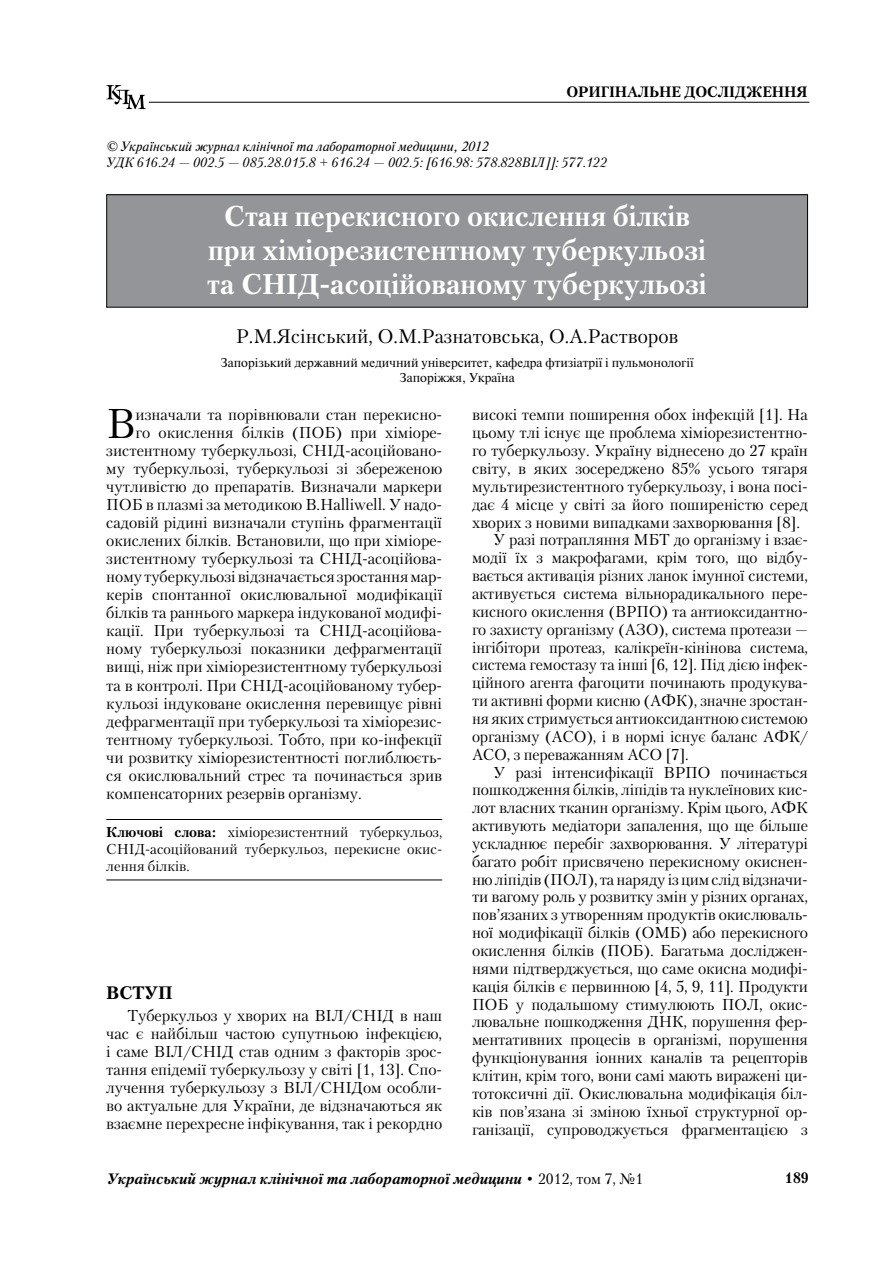
<style>
.page{position:relative;width:893px;height:1263px;background:#fff}
.page>*{position:absolute;margin:0;border:0;box-sizing:border-box;transform-origin:0 0}
.t1{font:41.4px "Petersburg C";color:#000}
.t2{font:700 28.5px/33.8px "Petersburg C";color:#fff;text-align:center}
.t3{font:19.5px "Petersburg C";color:#000}
.t4{font:700 18px "Petersburg C";color:#000}
.t5{font:15.75px/18px "Petersburg C";letter-spacing:-.005em;color:#000;text-align:justify}
.t6{font:italic 700 15px "Petersburg C";color:#000}
.t7{font:700 15px "Petersburg C";color:#000}
.t8{font:14.25px/17.1px "Petersburg C";color:#000;text-align:justify}
.t9{font:italic 13.5px "Petersburg C";color:#000}
.t10{font:italic 13.5px "Newton C";color:#000}
.t11{font:12.75px/15.3px "Newton C";color:#000;text-align:center}
.s1{font-weight:700}
.s2{font-weight:400;font-style:normal}
</style>
<div class="page">
<svg style="left:106px;top:85px;width:40px;height:24px"></svg>
<hr style="left:149px;top:102px;width:660px;height:1px;background:#000">
<div style="left:107px;top:195px;width:700px;height:112px;background:#939598"></div>
<div style="left:106px;top:194px;width:702px;height:114px;border:1px solid #000"></div>
<hr style="left:106px;top:819px;width:336px;height:1px;background:#000">
<hr style="left:106px;top:879px;width:336px;height:1px;background:#000">
<p class="t7" style="left:566px;top:83px;width:243px">ОРИГIНАЛЬНЕ ДОСЛIДЖЕННЯ</p>
<p class="t10" style="left:106px;top:139px;width:383px">© Український журнал клiнiчної та лабораторної медицини, 2012</p>
<p class="t9" style="left:106px;top:155px;width:502px">УДК 616.24 — 002.5 — 085.28.015.8 + 616.24 — 002.5: [616.98: 578.828ВIЛ]]: 577.122</p>
<h2 class="t2" style="left:207px;top:200px;width:501px">Стан перекисного окислення бiлкiв при хiмiорезистентному туберкульозi та СНIД-асоцiйованому туберкульозi</h2>
<p class="t3" style="left:236px;top:324px;width:444px">Р.М.Ясiнський, О.М.Разнатовська, О.А.Растворов</p>
<p class="t11" style="left:221px;top:355px;width:474px">Запорiзький державний медичний унiверситет, кафедра фтизiатрiї i пульмонологiї<br>Запорiжжя, Україна</p>
<h1 class="t1" style="left:106px;top:399px;width:31px">В</h1>
<p class="t5" style="left:136px;top:406px;width:308px">изначали та порiвнювали стан перекисно-</p>
<p class="t5" style="left:472px;top:406px;width:337px">високi темпи поширення обох iнфекцiй [1]. На</p>
<p class="t5" style="left:472px;top:424px;width:337px">цьому тлi iснує ще проблема хiмiорезистентно-</p>
<p class="t5" style="left:472px;top:441px;width:337px">го туберкульозу. Україну вiднесено до 27 країн</p>
<p class="t5" style="left:472px;top:459px;width:337px">свiту, в яких зосереджено 85% усього тягаря</p>
<p class="t5" style="left:472px;top:477px;width:337px">мультирезистентного туберкульозу, i вона посi-</p>
<p class="t5" style="left:472px;top:495px;width:337px">дає 4 мiсце у свiтi за його поширенiстю серед</p>
<p class="t5" style="left:472px;top:513px;width:329px">хворих з новими випадками захворювання [8].</p>
<p class="t5" style="left:493px;top:531px;width:316px">У разi потрапляння МБТ до органiзму i взає-</p>
<p class="t5" style="left:472px;top:549px;width:337px">модiї їх з макрофагами, крiм того, що вiдбу-</p>
<p class="t5" style="left:472px;top:566px;width:337px">вається активацiя рiзних ланок iмунної системи,</p>
<p class="t5" style="left:472px;top:584px;width:337px">активується система вiльнорадикального пере-</p>
<p class="t5" style="left:472px;top:602px;width:337px">кисного окислення (ВРПО) та антиоксидантно-</p>
<p class="t5" style="left:472px;top:620px;width:337px">го захисту органiзму (АЗО), система протеази —</p>
<p class="t5" style="left:472px;top:638px;width:337px">iнгiбiтори протеаз, калiкреїн-кiнiнова система,</p>
<p class="t5" style="left:472px;top:656px;width:337px">система гемостазу та iншi [6, 12]. Пiд дiєю iнфек-</p>
<p class="t5" style="left:472px;top:673px;width:337px">цiйного агента фагоцити починають продукува-</p>
<p class="t5" style="left:472px;top:691px;width:337px">ти активнi форми кисню (АФК), значне зростан-</p>
<p class="t5" style="left:472px;top:709px;width:337px">ня яких стримується антиоксидантною системою</p>
<p class="t5" style="left:472px;top:727px;width:337px">органiзму (АСО), i в нормi iснує баланс АФК/</p>
<p class="t5" style="left:472px;top:745px;width:218px">АСО, з переважанням АСО [7].</p>
<p class="t5" style="left:493px;top:763px;width:316px">У разi iнтенсифiкацiї ВРПО починається</p>
<p class="t5" style="left:472px;top:781px;width:337px">пошкодження бiлкiв, лiпiдiв та нуклеїнових кис-</p>
<p class="t5" style="left:472px;top:798px;width:337px">лот власних тканин органiзму. Крiм цього, АФК</p>
<p class="t5" style="left:472px;top:816px;width:337px">активують медiатори запалення, що ще бiльше</p>
<p class="t5" style="left:472px;top:834px;width:337px">ускладнює перебiг захворювання. У лiтературi</p>
<p class="t5" style="left:472px;top:852px;width:337px">багато робiт присвячено перекисному окиснен-</p>
<p class="t5" style="left:472px;top:870px;width:337px">ню лiпiдiв (ПОЛ), та наряду iз цим слiд вiдзначи-</p>
<p class="t5" style="left:472px;top:888px;width:337px">ти вагому роль у розвитку змiн у рiзних органах,</p>
<p class="t5" style="left:472px;top:906px;width:337px">пов’язаних з утворенням продуктiв окислюваль-</p>
<p class="t5" style="left:472px;top:923px;width:337px">ної модифiкацiї бiлкiв (ОМБ) або перекисного</p>
<p class="t5" style="left:472px;top:941px;width:337px">окислення бiлкiв (ПОБ). Багатьма дослiджен-</p>
<p class="t5" style="left:472px;top:959px;width:337px">нями пiдтверджується, що саме окисна модифi-</p>
<p class="t5" style="left:472px;top:977px;width:337px">кацiя бiлкiв є первинною [4, 5, 9, 11]. Продукти</p>
<p class="t5" style="left:472px;top:995px;width:337px">ПОБ у подальшому стимулюють ПОЛ, окис-</p>
<p class="t5" style="left:472px;top:1013px;width:337px">лювальне пошкодження ДНК, порушення фер-</p>
<p class="t5" style="left:472px;top:1030px;width:337px">ментативних процесiв в органiзмi, порушення</p>
<p class="t5" style="left:472px;top:1048px;width:337px">функцiонування iонних каналiв та рецепторiв</p>
<p class="t5" style="left:472px;top:1066px;width:337px">клiтин, крiм того, вони самi мають вираженi ци-</p>
<p class="t5" style="left:472px;top:1084px;width:337px">тотоксичнi дiї. Окислювальна модифiкацiя бiл-</p>
<p class="t5" style="left:472px;top:1102px;width:337px">кiв пов’язана зi змiною їхньої структурної ор-</p>
<p class="t5" style="left:472px;top:1120px;width:337px">ганiзацiї, супроводжується фрагментацiєю з</p>
<p class="t5" style="left:136px;top:424px;width:308px">го окислення бiлкiв (ПОБ) при хiмiоре-</p>
<p class="t5" style="left:106px;top:442px;width:337px">зистентному туберкульозi, СНIД-асоцiйовано-</p>
<p class="t5" style="left:106px;top:460px;width:337px">му туберкульозi, туберкульозi зi збереженою</p>
<p class="t5" style="left:106px;top:478px;width:337px">чутливiстю до препаратiв. Визначали маркери</p>
<p class="t5" style="left:106px;top:496px;width:337px">ПОБ в плазмi за методикою B.Halliwell. У надо-</p>
<p class="t5" style="left:106px;top:514px;width:337px">садовiй рiдинi визначали ступiнь фрагментацiї</p>
<p class="t5" style="left:106px;top:532px;width:337px">окислених бiлкiв. Встановили, що при хiмiоре-</p>
<p class="t5" style="left:106px;top:550px;width:337px">зистентному туберкульозi та СНIД-асоцiйова-</p>
<p class="t5" style="left:106px;top:568px;width:337px">ному туберкульозi вiдзначається зростання мар-</p>
<p class="t5" style="left:106px;top:586px;width:337px">керiв спонтанної окислювальної модифiкацiї</p>
<p class="t5" style="left:106px;top:604px;width:337px">бiлкiв та раннього маркера iндукованої модифi-</p>
<p class="t5" style="left:106px;top:622px;width:337px">кацiї. При туберкульозi та СНIД-асоцiйова-</p>
<p class="t5" style="left:106px;top:640px;width:337px">ному туберкульозi показники дефрагментацiї</p>
<p class="t5" style="left:106px;top:658px;width:337px">вищi, нiж при хiмiорезистентному туберкульозi</p>
<p class="t5" style="left:106px;top:676px;width:337px">та в контролi. При СНIД-асоцiйованому тубер-</p>
<p class="t5" style="left:106px;top:694px;width:337px">кульозi iндуковане окислення перевищує рiвнi</p>
<p class="t5" style="left:106px;top:712px;width:337px">дефрагментацiї при туберкульозi та хiмiорезис-</p>
<p class="t5" style="left:106px;top:730px;width:337px">тентному туберкульозi. Тобто, при ко-iнфекцiї</p>
<p class="t5" style="left:106px;top:748px;width:337px">чи розвитку хiмiорезистентностi поглиблюєть-</p>
<p class="t5" style="left:106px;top:766px;width:337px">ся окислювальний стрес та починається зрив</p>
<p class="t5" style="left:106px;top:784px;width:257px">компенсаторних резервiв органiзму.</p>
<p class="t8" style="left:106px;top:823px;width:337px"><span class="s1">Ключовi слова:</span> хiмiорезистентний туберкульоз, СНIД-асоцiйований туберкульоз, перекисне окис&shy;лення бiлкiв.</p>
<p class="t4" style="left:106px;top:982px;width:68px">Вступ</p>
<p class="t5" style="left:106px;top:1006px;width:337px;text-indent:21px">Туберкульоз у хворих на ВIЛ/СНIД в наш час є найбiльш частою супутньою iнфекцiєю, i саме ВIЛ/СНIД став одним з факторiв зрос&shy;тання епiдемiї туберкульозу у свiтi [1, 13]. Спо&shy;лучення туберкульозу з ВIЛ/СНIДом особли&shy;во актуальне для України, де вiдзначаються як взаємне перехресне iнфiкування, так i рекордно</p>
<p class="t6" style="left:106px;top:1170px;width:538px">Український журнал клiнiчної та лабораторної медицини <span class="s2">• 2012, том 7, №1</span></p>
<p class="t7" style="left:785px;top:1169px;width:25px">189</p>
</div>
